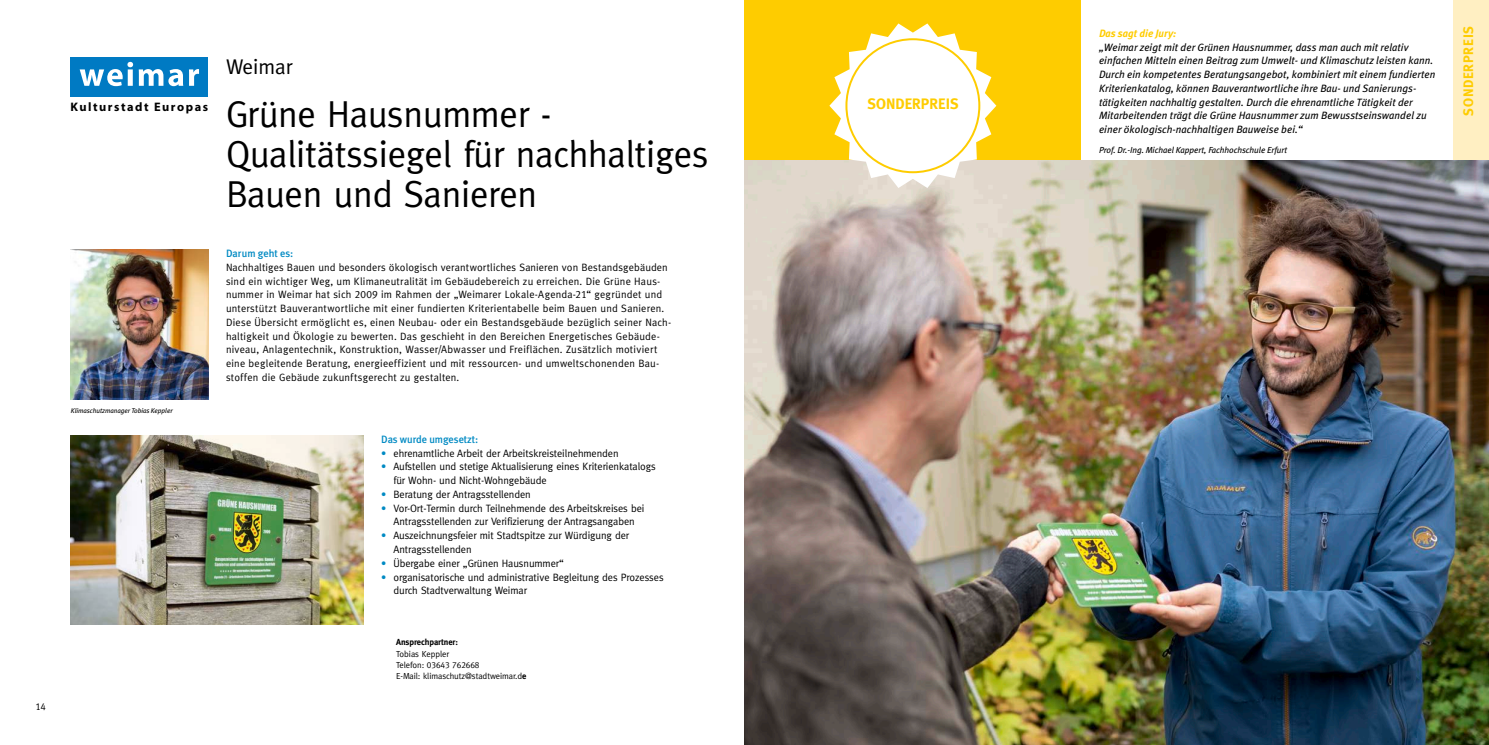
<style>
.page{position:relative;width:1489px;height:745px;background:#fff}
.page>*{position:absolute;margin:0;border:0;box-sizing:border-box;transform-origin:0 0}
.t1{font:37.5px/40px "Meta";letter-spacing:-.005em;color:#000}
.t2{font:21.25px "Meta";color:#000}
.t3{font:700 15.12px "Meta";color:#fecc00}
.t4{font:700 13.75px "Meta";letter-spacing:.05em;color:#fecc00}
.t5{font:700 12.38px "Myriad";letter-spacing:.125em;color:#000}
.t6{font:10.62px/13.8px "Meta";letter-spacing:.015em;color:#000}
.t7{font:10.62px/13.8px "Meta";letter-spacing:-.005em;color:#000}
.t8{font:italic 10.62px/13.8px "Meta Plus";letter-spacing:.005em;color:#000}
.t9{font:500 10.62px "Meta Plus";letter-spacing:-.005em;color:#008ac3}
.t10{font:italic 700 10.62px "Meta Plus";letter-spacing:-.005em;color:#fecc00}
.t11{font:10px "Meta Caps";color:#000}
.t12{font:italic 8.75px "Meta Plus";letter-spacing:-.005em;color:#000}
.t13{font:8.75px "Meta";letter-spacing:-.005em;color:#000}
.t14{font:8.75px "Meta Caps";letter-spacing:-.005em;color:#000}
.t15{font:700 8.75px "Meta";letter-spacing:-.005em;color:#000}
.t16{font:italic 6.88px "Meta Plus";letter-spacing:-.005em;color:#000}
.s1{font-family:"Meta Caps"}
.s2{color:#008ac3}
.s3{font-family:"Meta"}
.s4{font-weight:700}
</style>
<div class="page">
<img style="left:744px;top:159px;width:744px;height:585px">
<img style="left:71px;top:435px;width:292px;height:189px">
<img style="left:71px;top:249px;width:137px;height:150px">
<div style="left:1453px;top:0;width:35px;height:159px;background:#ffefc2"></div>
<div style="left:744px;top:0;width:337px;height:159px;background:#fecc00"></div>
<svg style="left:829px;top:23px;width:167px;height:165px"></svg>
<div style="left:71px;top:57px;width:137px;height:39px;background:#007ac3"></div>
<svg style="left:80px;top:62px;width:53px;height:24px"></svg>
<svg style="left:139px;top:69px;width:44px;height:17px"></svg>
<svg style="left:189px;top:69px;width:10px;height:17px"></svg>
<p class="t11" style="left:35px;top:699px;width:12px">14</p>
<h2 class="t2" style="left:226px;top:54px;width:68px">Weimar</h2>
<p class="t5" style="left:71px;top:100px;width:139px">Kulturstadt Europas</p>
<h3 class="t3" style="left:867px;top:95px;width:93px">SONDERPREIS</h3>
<h1 class="t1" style="left:226px;top:94px;width:484px">Grüne Hausnummer -<br>Qualitätssiegel für nachhaltiges<br>Bauen und Sanieren</h1>
<p class="t16" style="left:71px;top:406px;width:103px">Klimaschutzmanager Tobias Keppler</p>
<p class="t9" style="left:226px;top:247px;width:69px">Darum geht es:</p>
<p class="t6" style="left:226px;top:260px;width:447px">Nachhaltiges Bauen und besonders ökologisch verantwortliches Sanieren von Bestandsgebäuden sind ein wichtiger Weg, um Klimaneutralität im Gebäudebereich zu erreichen. Die Grüne Haus&shy;nummer in Weimar hat sich <span class="s1">2009</span> im Rahmen der „Weimarer Lokale-Agenda-<span class="s1">21</span>“ gegründet und unterstützt Bauverantwortliche mit einer fundierten Kriterientabelle beim Bauen und Sanieren.<br>Diese Übersicht ermöglicht es, einen Neubau- oder ein Bestandsgebäude bezüglich seiner Nach&shy;haltigkeit und Ökologie zu bewerten. Das geschieht in den Bereichen Energetisches Gebäude&shy;niveau, Anlagentechnik, Konstruktion, Wasser/Abwasser und Freiflächen. Zusätzlich motiviert eine begleitende Beratung, energieeffizient und mit ressourcen- und umweltschonenden Bau&shy;stoffen die Gebäude zukunftsgerecht zu gestalten.</p>
<p class="t9" style="left:381px;top:432px;width:99px">Das wurde umgesetzt:</p>
<p class="t7" style="left:381px;top:445px;width:239px"><span class="s2">•</span> ehrenamtliche Arbeit der Arbeitskreisteilnehmenden</p>
<p class="t7" style="left:393px;top:459px;width:264px;text-indent:-12px"><span class="s2">•</span> Aufstellen und stetige Aktualisierung eines Kriterienkatalogs für Wohn- und Nicht-Wohngebäude</p>
<p class="t7" style="left:381px;top:487px;width:151px"><span class="s2">•</span> Beratung der Antragsstellenden</p>
<p class="t7" style="left:381px;top:500px;width:265px;text-align:center"><span class="s2">•</span> Vor-Ort-Termin durch Teilnehmende des Arbeitskreises bei<br>Antragsstellenden zur Verifizierung der Antragsangaben</p>
<p class="t7" style="left:393px;top:528px;width:237px;text-indent:-12px"><span class="s2">•</span> Auszeichnungsfeier mit Stadtspitze zur Würdigung der<br>Antragsstellenden</p>
<p class="t7" style="left:381px;top:555px;width:184px"><span class="s2">•</span> Übergabe einer „Grünen Hausnummer“</p>
<p class="t7" style="left:393px;top:569px;width:271px;text-indent:-12px"><span class="s2">•</span> organisatorische und administrative Begleitung des Prozesses durch Stadtverwaltung Weimar</p>
<p class="t15" style="left:396px;top:636px;width:63px">Ansprechpartner:</p>
<p class="t13" style="left:396px;top:648px;width:54px">Tobias Keppler</p>
<p class="t14" style="left:396px;top:659px;width:85px"><span class="s3">Telefon:</span> 03643 762668</p>
<p class="t13" style="left:396px;top:670px;width:132px">E-Mail: klimaschutz@stadtweimar.d<span class="s4">e</span></p>
<p class="t10" style="left:1098px;top:27px;width:79px">Das sagt die Jury:</p>
<p class="t8" style="left:1098px;top:40px;width:338px">„Weimar zeigt mit der Grünen Hausnummer, dass man auch mit relativ einfachen Mitteln einen Beitrag zum Umwelt- und Klimaschutz leisten kann.<br>Durch ein kompetentes Beratungsangebot, kombiniert mit einem fundierten Kriterienkatalog, können Bauverantwortliche ihre Bau- und Sanierungs&shy;tätigkeiten nachhaltig gestalten. Durch die ehrenamtliche Tätigkeit der Mitarbeitenden trägt die Grüne Hausnummer zum Bewusstseinswandel zu einer ökologisch-nachhaltigen Bauweise bei.“</p>
<p class="t12" style="left:1098px;top:145px;width:190px">Prof. Dr.-Ing. Michael Kappert, Fachhochschule Erfurt</p>
<p class="t4" style="left:1460px;top:116px;width:91px;rotate:-90deg">SONDERPREIS</p>
</div>
